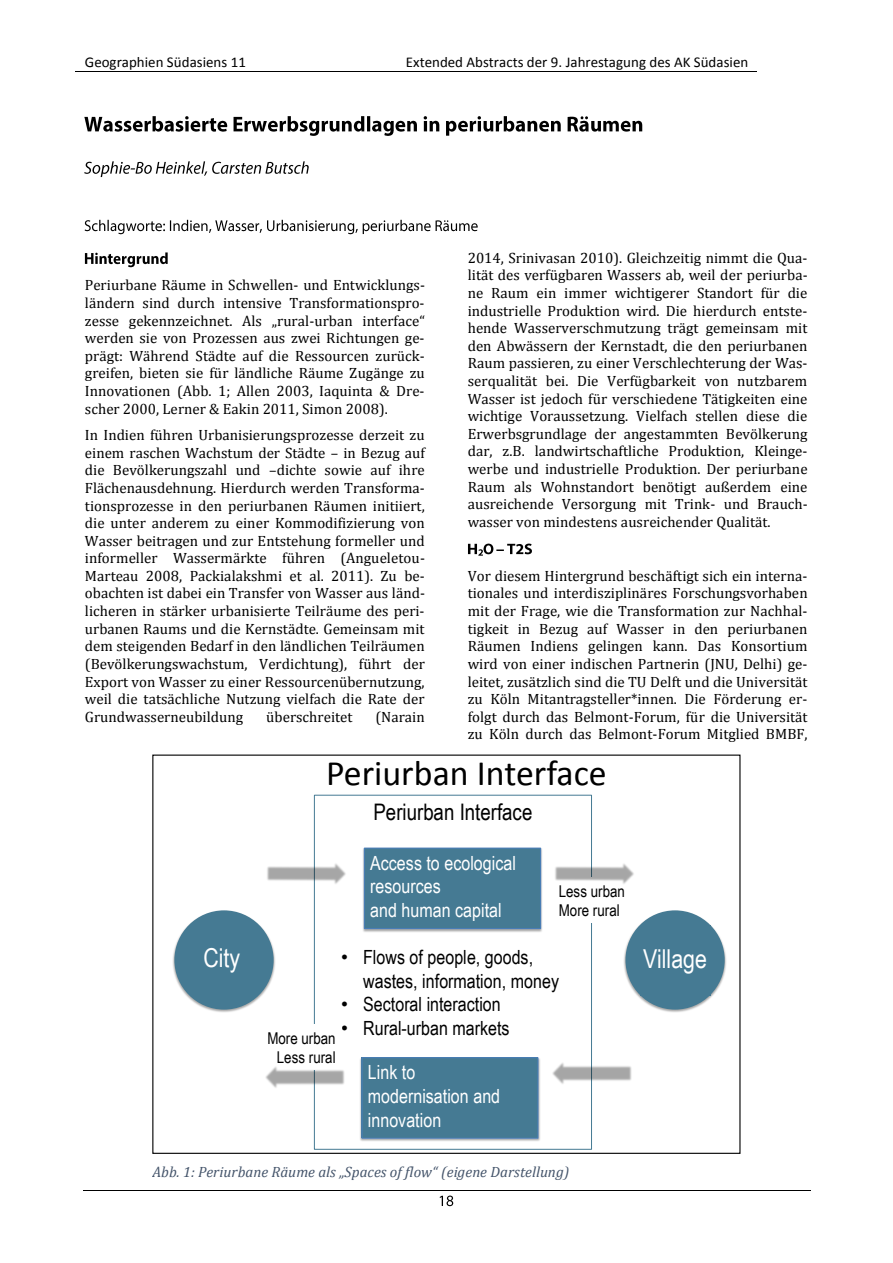
<style>
.page{position:relative;width:893px;height:1263px;background:#fff}
.page>*{position:absolute;margin:0;border:0;box-sizing:border-box;transform-origin:0 0}
.t1{font:35.85px "Calibri";color:#000}
.t2{font:26.1px "Arial Narrow";color:#fff}
.t3{font:22.8px "Arial Narrow";color:#000}
.t4{font:19.5px/23.7px "Arial Narrow";color:#000}
.t5{font:19.5px/23.7px "Arial Narrow";color:#fff}
.t6{font:16.2px/19.5px "Arial Narrow";color:#000}
.t7{font:15px/17.5px "Cambria";color:#000;text-align:justify}
.t8{font:15px "Calibri";color:#000}
.t9{font:italic 15px "Cambria";color:#44546a}
.s1{font-family:"Arial"}
</style>
<div class="page">
<hr style="left:76px;top:71px;width:320px;height:1px;background:#000">
<hr style="left:396px;top:71px;width:361px;height:1px;background:#000">
<img style="left:439px;top:1195px;width:15px;height:12px">
<hr style="left:83px;top:1190px;width:727px;height:1px;background:#000">
<svg style="left:313px;top:794px;width:279px;height:356px"></svg>
<img style="left:353px;top:1053px;width:162px;height:94px">
<div style="left:361px;top:1057px;width:178px;height:82px;background:#457a93"></div>
<img style="left:356px;top:844px;width:174px;height:93px">
<div style="left:364px;top:847px;width:177px;height:82px;background:#457a93"></div>
<img style="left:624px;top:910px;width:102px;height:102px">
<div style="left:625px;top:910px;width:100px;height:100px;background:#457a93;border-radius:50px"></div>
<img style="left:173px;top:910px;width:102px;height:102px">
<div style="left:174px;top:910px;width:100px;height:100px;background:#457a93;border-radius:50px"></div>
<img style="left:267px;top:861px;width:80px;height:25px">
<img style="left:551px;top:1060px;width:81px;height:26px">
<svg style="left:553px;top:887px;width:80px;height:36px"></svg>
<svg style="left:313px;top:1025px;width:29px;height:40px"></svg>
<img style="left:265px;top:1065px;width:80px;height:25px">
<img style="left:553px;top:861px;width:81px;height:26px">
<img style="left:85px;top:116px;width:558px;height:20px">
<img style="left:85px;top:161px;width:45px;height:17px">
<img style="left:135px;top:161px;width:174px;height:15px">
<img style="left:85px;top:219px;width:393px;height:16px">
<img style="left:85px;top:252px;width:83px;height:15px">
<img style="left:468px;top:543px;width:9px;height:12px">
<svg style="left:478px;top:549px;width:5px;height:7px"></svg>
<img style="left:483px;top:543px;width:14px;height:12px">
<img style="left:497px;top:543px;width:11px;height:8px">
<img style="left:508px;top:543px;width:24px;height:12px">
<p class="t8" style="left:85px;top:56px;width:163px">Geographien Südasiens 11</p>
<p class="t8" style="left:406px;top:56px;width:344px">Extended Abstracts der 9. Jahrestagung des AK Südasien</p>
<p class="t7" style="left:85px;top:276px;width:342px">Periurbane Räume in Schwellen- und Entwicklungs&shy;ländern sind durch intensive Transformationspro&shy;zesse gekennzeichnet. Als „rural-urban interface“ werden sie von Prozessen aus zwei Richtungen ge&shy;prägt: Während Städte auf die Ressourcen zurück&shy;greifen, bieten sie für ländliche Räume Zugänge zu Innovationen (Abb. 1; Allen 2003, Iaquinta &amp; Dre&shy;scher 2000, Lerner &amp; Eakin 2011, Simon 2008).</p>
<p class="t7" style="left:85px;top:426px;width:342px">In Indien führen Urbanisierungsprozesse derzeit zu einem raschen Wachstum der Städte – in Bezug auf die Bevölkerungszahl und –dichte sowie auf ihre Flächenausdehnung. Hierdurch werden Transforma&shy;tionsprozesse in den periurbanen Räumen initiiert, die unter anderem zu einer Kommodifizierung von Wasser beitragen und zur Entstehung formeller und informeller Wassermärkte führen (Angueletou-Marteau 2008, Packialakshmi et al. 2011). Zu be&shy;obachten ist dabei ein Transfer von Wasser aus länd&shy;licheren in stärker urbanisierte Teilräume des peri&shy;urbanen Raums und die Kernstädte. Gemeinsam mit dem steigenden Bedarf in den ländlichen Teilräumen (Bevölkerungswachstum, Verdichtung), führt der Export von Wasser zu einer Ressourcenübernutzung, weil die tatsächliche Nutzung vielfach die Rate der Grundwasserneubildung</p>
<p class="t7" style="left:266px;top:707px;width:88px">überschreitet</p>
<p class="t7" style="left:375px;top:707px;width:51px">(Narain</p>
<p class="t7" style="left:468px;top:249px;width:342px">2014, Srinivasan 2010). Gleichzeitig nimmt die Qua&shy;lität des verfügbaren Wassers ab, weil der periurba&shy;ne Raum ein immer wichtigerer Standort für die industrielle Produktion wird. Die hierdurch entste&shy;hende Wasserverschmutzung trägt gemeinsam mit den Abwässern der Kernstadt, die den periurbanen Raum passieren, zu einer Verschlechterung der Was&shy;serqualität bei. Die Verfügbarkeit von nutzbarem Wasser ist jedoch für verschiedene Tätigkeiten eine wichtige Voraussetzung. Vielfach stellen diese die Erwerbsgrundlage der angestammten Bevölkerung dar, z.B. landwirtschaftliche Produktion, Kleinge&shy;werbe und industrielle Produktion. Der periurbane Raum als Wohnstandort benötigt außerdem eine ausreichende Versorgung mit Trink- und Brauch&shy;wasser von mindestens ausreichender Qualität.</p>
<p class="t7" style="left:468px;top:567px;width:341px">Vor diesem Hintergrund beschäftigt sich ein interna&shy;tionales und interdisziplinäres Forschungsvorhaben mit der Frage, wie die Transformation zur Nachhal&shy;tigkeit in Bezug auf Wasser in den periurbanen Räumen Indiens gelingen kann. Das Konsortium wird von einer indischen Partnerin (JNU, Delhi) ge&shy;leitet, zusätzlich sind die TU Delft und die Universität zu Köln Mitantragsteller*innen. Die Förderung er&shy;folgt durch das Belmont-Forum, für die Universität zu Köln durch das Belmont-Forum Mitglied BMBF,</p>
<h1 class="t1" style="left:326px;top:758px;width:282px">Periurban Interface</h1>
<h3 class="t3" style="left:373px;top:799px;width:161px">Periurban Interface</h3>
<h3 class="t5" style="left:370px;top:851px;width:147px">Access to ecological resources<br>and human capital</h3>
<h3 class="t4" style="left:363px;top:945px;width:197px;text-indent:-22px"><span class="s1">•</span> Flows of people, goods, wastes, information, money</h3>
<h3 class="t4" style="left:341px;top:992px;width:161px"><span class="s1">•</span> Sectoral interaction</h3>
<h3 class="t4" style="left:341px;top:1016px;width:170px"><span class="s1">•</span> Rural-urban markets</h3>
<p class="t6" style="left:559px;top:881px;width:68px">Less urban<br>More rural</p>
<h2 class="t2" style="left:203px;top:942px;width:38px">City</h2>
<h2 class="t2" style="left:643px;top:943px;width:65px">Village</h2>
<p class="t6" style="left:267px;top:1028px;width:70px;text-align:center">More urban<br>Less rural</p>
<h3 class="t5" style="left:368px;top:1060px;width:134px">Link to modernisation and innovation</h3>
<p class="t9" style="left:152px;top:1163px;width:418px">Abb. 1: Periurbane Räume als „Spaces of flow“ (eigene Darstellung)</p>
</div>
